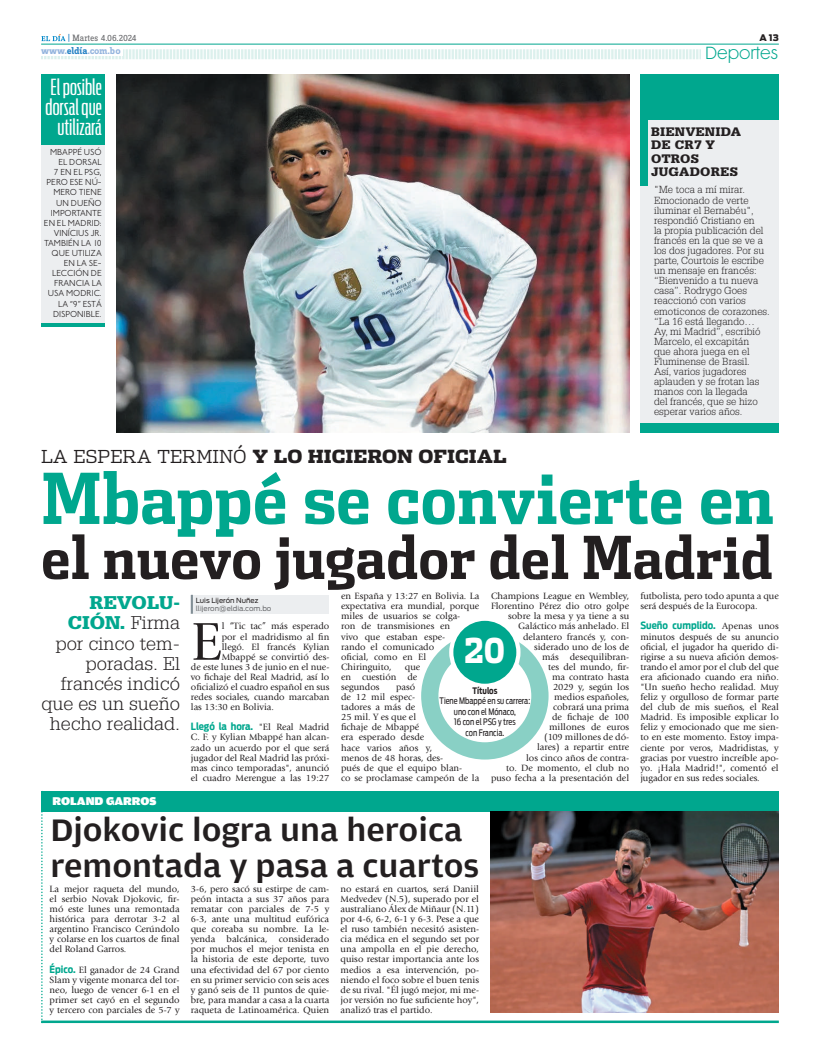
<style>
.page{position:relative;width:820px;height:1056px;background:#fff}
.page>*{position:absolute;margin:0;border:0;box-sizing:border-box;transform-origin:0 0}
.t1{font:700 70px "Dispatch Cond";color:#00a78e}
.t2{font:700 59px "Dispatch Cond";color:#231f20}
.t3{font:55.4px "Giovanni";color:#231f20}
.t4{font:900 34px "Dispatch";color:#fff;scale:.8 1}
.t5{font:500 33px/35.3px "Amplitude Wide";color:#231f20}
.t6{font:300 22px/20.2px "Antenna Comp";color:#fff;text-align:center;scale:1.3 1}
.t7{font:300 18px/20.2px "Glypha";color:#231f20;text-align:right;scale:1.1 1}
.t8{font:900 18px "Dispatch";color:#231f20}
.t9{font:16px "Cg Futura Maxi Lt";color:#00a78e}
.t10{font:900 12px/13.5px "Glypha";letter-spacing:.02em;color:#231f20;scale:1.1 1}
.t11{font:900 12px "Amplitude Wide";color:#fff}
.t12{font:300 10px/10.1px "Glypha";color:#231f20;scale:1.04 1}
.t13{font:700 10px "Antenna Cond";color:#00a78e}
.t14{font:700 10px "Zine Slab Dis";color:#95b5de}
.t15{font:9.5px/10.1px "Giovanni";color:#231f20;text-align:justify}
.t16{font:9.5px "Zine Slab Dis";color:#6c6d70}
.t17{font:300 9px/10.1px "Johnston ITC";color:#231f20;text-align:right}
.t18{font:9px/10.5px "Antenna Cond";color:#231f20;text-align:center;scale:.9 1}
.t19{font:700 9px "Antenna Cond";color:#231f20;scale:.9 1}
.t20{font:900 9px "Antenna";color:#231f20}
.t21{font:7px "Antenna";color:#6c6d70}
.t22{font:7px "Antenna";color:#231f20}
.s1{color:#2783c5}
.s2{font-weight:300}
.s3{font-family:"Giovanni";font-weight:400;font-size:9.5px;color:#231f20}
.s4{font-weight:900;color:#00a78e}
.s5{font-family:"Antenna Cond";font-weight:700;font-size:10px;color:#00a78e}
</style>
<div class="page">
<div style="left:41px;top:791px;width:737px;height:20px;background:#00a78e"></div>
<img style="left:490px;top:811px;width:288px;height:201px">
<hr style="left:41px;top:1020px;width:737px;height:3px;background:#00a78e">
<svg style="left:41px;top:811px;width:2px;height:212px"></svg>
<svg style="left:41px;top:49px;width:659px;height:10px"></svg>
<hr style="left:41px;top:44px;width:737px;height:1px;background:#00a78e">
<div style="left:41px;top:46px;width:82px;height:9px;background:#fff"></div>
<svg style="left:41px;top:34px;width:24px;height:7px"></svg>
<div style="left:191px;top:595px;width:138px;height:19px;background:#eceef0"></div>
<svg style="left:191px;top:595px;width:2px;height:19px"></svg>
<img style="left:116px;top:74px;width:512px;height:359px">
<div style="left:41px;top:145px;width:64px;height:180px;background:#eceef0"></div>
<div style="left:41px;top:74px;width:64px;height:71px;background:#00a78e"></div>
<hr style="left:41px;top:323px;width:64px;height:4px;background:#00a78e">
<div style="left:421px;top:632px;width:127px;height:127px;background:#89d0c5;border-radius:50%"></div>
<div style="left:438px;top:649px;width:93px;height:93px;background:#fff;border-radius:50%"></div>
<div style="left:451px;top:619px;width:67px;height:67px;background:#00a78e;border-radius:50%"></div>
<div style="left:449px;top:617px;width:71px;height:71px;border:4px solid #fff;border-radius:50%"></div>
<div style="left:640px;top:424px;width:138px;height:9px;background:#00a78e"></div>
<div style="left:640px;top:74px;width:138px;height:349px;background:#eceef0"></div>
<div style="left:640px;top:74px;width:8px;height:111px;background:#00a78e"></div>
<div style="left:640px;top:74px;width:138px;height:46px;background:#00a78e"></div>
<p class="t16" style="left:68px;top:34px;width:70px"><span class="s1">|</span> Martes 4.06.2024</p>
<p class="t20" style="left:759px;top:32px;width:21px">A 13</p>
<p class="t14" style="left:41px;top:45px;width:81px">www.<span class="s1">eldía</span>.com.bo</p>
<h3 class="t9" style="left:704px;top:43px;width:74px">Deportes</h3>
<h3 class="t6" style="left:46px;top:77px;width:45px">El posible dorsal que utilizará</h3>
<p class="t17" style="left:44px;top:147px;width:59px">MBAPPÉ USÓ<br>EL DORSAL<br>7 EN EL PSG,<br>PERO ESE NÚ-<br>M ERO TIENE<br>UN DUEÑO<br>IM PORTANTE<br>EN EL MADRID:<br>VINÍCIUS JR.<br>TAMBIÉN LA 10<br>QUE UTILIZA<br>EN LA SE-<br>LECCIÓN DE<br>FRANCIA LA<br>USA MODRIC.<br>LA “9” ESTÁ<br>DISPONIBLE.</p>
<p class="t10" style="left:651px;top:125px;width:83px">BIENVENIDA<br>DE CR7 Y<br>OTROS<br>JUGADORES</p>
<p class="t12" style="left:653px;top:185px;width:113px">"Me toca a mí mirar.<br>Emocionado de verte iluminar el Bernabéu", respondió Cristiano en<br>la propia publicación del francés en la que se ve a los dos jugadores. Por su parte, Courtois le escribe un mensaje en francés: “Bienvenido a tu nueva casa”. Rodrygo Goes reaccionó con varios emoticonos de corazones. “La 16 está llegando…<br>Ay, mi Madrid”, escribió<br>Marcelo, el excapitán<br>que ahora juega en el<br>Fluminense de Brasil.<br>Así, varios jugadores aplauden y se frotan las manos con la llegada<br>del francés, que se hizo esperar varios años.</p>
<h3 class="t8" style="left:41px;top:443px;width:467px"><span class="s2">LA ESPERA TERMINÓ</span> Y LO HICIERON OFICIAL</h3>
<h1 class="t1" style="left:41px;top:454px;width:733px">Mbappé se convierte en</h1>
<h2 class="t2" style="left:41px;top:520px;width:732px">el nuevo jugador del Madrid</h2>
<p class="t22" style="left:196px;top:596px;width:64px">Luis Lijerón Nuñez</p>
<p class="t21" style="left:196px;top:604px;width:77px">llijeron@eldia.com.bo</p>
<h3 class="t3" style="left:191px;top:610px;width:32px">E</h3>
<p class="t15" style="left:222px;top:621px;width:109px">l “Tic tac” más esperado</p>
<p class="t15" style="left:640px;top:591px;width:140px">futbolista, pero todo apunta a que será después de la Eurocopa.</p>
<p class="t13" style="left:640px;top:620px;width:140px">Sueño cumplido. <span class="s3">Apenas unos</span></p>
<p class="t15" style="left:640px;top:631px;width:140px">minutos después de su anuncio oficial, el jugador ha querido di&shy;rigirse a su nueva afición demos&shy;trando el amor por el club del que era aficionado cuando era niño. "Un sueño hecho realidad. Muy feliz y orgulloso de formar parte del club de mis sueños, el Real Madrid. Es imposible explicar lo feliz y emocionado que me sien&shy;to en este momento. Estoy impa&shy;ciente por veros, Madridistas, y gracias por vuestro increíble apo&shy;yo. ¡Hala Madrid!", comentó el jugador en sus redes sociales.</p>
<p class="t15" style="left:491px;top:591px;width:140px;text-align:right">Champions League en Wembley,<br>Florentino Pérez dio otro golpe sobre la mesa y ya tiene a su<br>Galáctico más anhelado. El delantero francés y, con&shy;siderado uno de los de<br>más desequilibran-<br>tes del mundo, fir-<br>ma contrato hasta<br>2029 y, según los<br>medios españoles,<br>cobrará una prima<br>de fichaje de 100<br>millones de euros<br>(109 millones de dó-<br>lares) a repartir entre<br>los cinco años de contra-<br>to. De momento, el club no puso fecha a la presentación del</p>
<p class="t15" style="left:341px;top:591px;width:140px;text-align:left">en España y 13:27 en Bolivia. La expectativa era mundial, porque miles de usuarios se colga-<br>ron de transmisiones en<br>vivo que estaban espe-<br>rando el comunicado<br>oficial, como en El<br>Chiringuito,</p>
<h3 class="t7" style="left:41px;top:593px;width:127px"><span class="s4">REVOLU-<br>CIÓN.</span> Firma por cinco tem&shy;poradas. El francés indicó que es un sueño hecho realidad.</h3>
<p class="t15" style="left:222px;top:631px;width:109px">por el madridismo al fin</p>
<p class="t15" style="left:222px;top:642px;width:109px">llegó. El francés Kylian</p>
<p class="t15" style="left:222px;top:652px;width:109px">Mbappé se convirtió des-</p>
<p class="t15" style="left:191px;top:662px;width:140px">de este lunes 3 de junio en el nue-</p>
<p class="t15" style="left:191px;top:672px;width:140px">vo fichaje del Real Madrid, así lo</p>
<p class="t15" style="left:191px;top:682px;width:140px">oficializó el cuadro español en sus</p>
<p class="t15" style="left:191px;top:692px;width:140px">redes sociales, cuando marcaban</p>
<p class="t15" style="left:191px;top:702px;width:85px">las 13:30 en Bolivia.</p>
<p class="t15" style="left:191px;top:722px;width:140px"><span class="s5">Llegó la hora.</span> "El Real Madrid C. F. y Kylian Mbappé han alcan&shy;zado un acuerdo por el que será jugador del Real Madrid las próxi&shy;mas cinco temporadas", anunció el cuadro Merengue a las 19:27</p>
<h3 class="t4" style="left:464px;top:626px;width:52px">20</h3>
<p class="t19" style="left:472px;top:685px;width:29px">Títulos</p>
<p class="t18" style="left:439px;top:696px;width:102px">Tiene Mbappé en su carrera: uno con el Mónaco,<br>16 con el PSG y tres<br>con Francia.</p>
<p class="t15" style="left:341px;top:662px;width:81px;text-align:left;text-indent:64px">que en cuestión de segundos</p>
<p class="t15" style="left:341px;top:682px;width:139px;text-align:left;text-indent:55px">pasó<br>de 12 mil espec-<br>tadores a más de<br>25 mil. Y es que el<br>fichaje de Mbappé<br>era esperado desde<br>hace varios años y,<br>menos de 48 horas, des-<br>pués de que el equipo blan-<br>co se proclamase campeón de la</p>
<p class="t11" style="left:52px;top:794px;width:105px">ROLAND GARROS</p>
<h3 class="t5" style="left:50px;top:813px;width:430px">Djokovic logra una heroica remontada y pasa a cuartos</h3>
<p class="t15" style="left:50px;top:884px;width:131px">La mejor raqueta del mundo, el serbio Novak Djokovic, fir&shy;mó este lunes una remontada histórica para derrotar 3-2 al argentino Francisco Cerúndolo y colarse en los cuartos de final del Roland Garros.</p>
<p class="t15" style="left:50px;top:964px;width:131px"><span class="s5">Épico.</span> El ganador de 24 Grand Slam y vigente monarca del tor&shy;neo, luego de vencer 6-1 en el primer set cayó en el segundo y tercero con parciales de 5-7 y</p>
<p class="t15" style="left:191px;top:884px;width:140px">3-6, pero sacó su estirpe de cam&shy;peón intacta a sus 37 años para rematar con parciales de 7-5 y 6-3, ante una multitud eufórica que coreaba su nombre. La le&shy;yenda balcánica, considerado por muchos el mejor tenista en la historia de este deporte, tuvo una efectividad del 67 por ciento en su primer servicio con seis aces y ganó seis de 11 puntos de quie&shy;bre, para mandar a casa a la cuarta raqueta de Latinoamérica. Quien</p>
<p class="t15" style="left:340px;top:884px;width:140px">no estará en cuartos, será Daniil Medvedev (N.5), superado por el australiano Álex de Miñaur (N.11) por 4-6, 6-2, 6-1 y 6-3. Pese a que el ruso también necesitó asisten&shy;cia médica en el segundo set por una ampolla en el pie derecho, quiso restar importancia ante los medios a esa intervención, po&shy;niendo el foco sobre el buen tenis de su rival. "Él jugó mejor, mi me&shy;jor versión no fue suficiente hoy", analizó tras el partido.</p>
</div>
